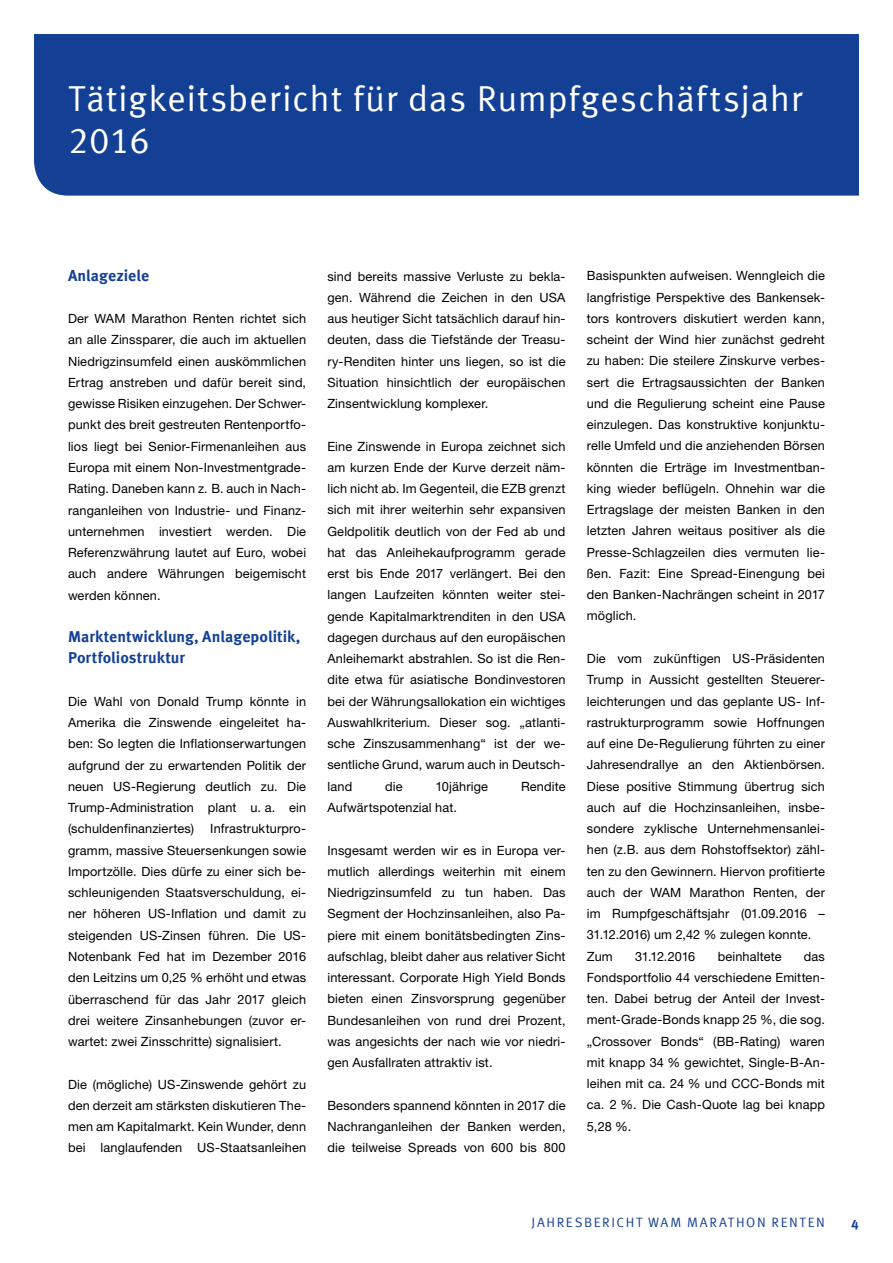
<style>
.page{position:relative;width:893px;height:1263px;background:#fff}
.page>*{position:absolute;margin:0;border:0;box-sizing:border-box;transform-origin:0 0}
.t1{font:36px/42.5px "Meta Offc Pro Norm";letter-spacing:.015em;color:#fff}
.t2{font:700 15.75px/21.3px "Meta Offc Pro";color:#134094}
.t3{font:13.5px "Meta Offc Pro Norm";letter-spacing:.12em;color:#134094}
.t4{font:700 13.5px "Meta Offc Pro";color:#134094}
.t5{font:12.75px/21.3px "Helvetica Neue LTW1 G";letter-spacing:.01em;color:#000;text-align:justify}
</style>
<div class="page">
<div style="left:34px;top:34px;width:825px;height:162px;background:#134094"></div>
<h1 class="t1" style="left:68px;top:75px;width:736px">Tätigkeitsbericht für das Rumpfgeschäftsjahr<br>2016</h1>
<p class="t2" style="left:68px;top:264px;width:83px">Anlageziele</p>
<p class="t5" style="left:68px;top:308px;width:240px">Der WAM Marathon Renten richtet sich an alle Zinssparer, die auch im aktuellen Niedrigzinsumfeld einen auskömmlichen Ertrag anstreben und dafür bereit sind, gewisse Risiken einzugehen. Der Schwer&shy;punkt des breit gestreuten Rentenportfo&shy;lios liegt bei Senior-Firmenanleihen aus Europa mit einem Non-Investmentgrade-Rating. Daneben kann z. B. auch in Nach&shy;ranganleihen von Industrie- und Finanz&shy;unternehmen investiert werden. Die Referenzwährung lautet auf Euro, wobei auch andere Währungen beigemischt werden können.</p>
<p class="t2" style="left:68px;top:625px;width:234px">Marktentwicklung, Anlagepolitik,<br>Portfoliostruktur</p>
<p class="t5" style="left:68px;top:691px;width:240px">Die Wahl von Donald Trump könnte in Amerika die Zinswende eingeleitet ha&shy;ben: So legten die Inflationserwartungen aufgrund der zu erwartenden Politik der neuen US-Regierung deutlich zu. Die Trump-Administration plant u. a. ein (schuldenfinanziertes)</p>
<p class="t5" style="left:68px;top:818px;width:240px;text-indent:142px">Infrastrukturpro&shy;gramm, massive Steuersenkungen sowie Importzölle. Dies dürfe zu einer sich be&shy;schleunigenden Staatsverschuldung, ei&shy;ner höheren US-Inflation und damit zu steigenden US-Zinsen führen. Die US-Notenbank Fed hat im Dezember 2016 den Leitzins um 0,25 % erhöht und etwas überraschend für das Jahr 2017 gleich drei weitere Zinsanhebungen (zuvor er&shy;wartet: zwei Zinsschritte) signalisiert.</p>
<p class="t5" style="left:68px;top:1073px;width:240px">Die (mögliche) US-Zinswende gehört zu den derzeit am stärksten diskutieren The&shy;men am Kapitalmarkt. Kein Wunder, denn bei langlaufenden US-Staatsanleihen</p>
<p class="t5" style="left:327px;top:265px;width:240px">sind bereits massive Verluste zu bekla&shy;gen. Während die Zeichen in den USA aus heutiger Sicht tatsächlich darauf hin&shy;deuten, dass die Tiefstände der Treasu&shy;ry-Renditen hinter uns liegen, so ist die Situation hinsichtlich der europäischen Zinsentwicklung komplexer.</p>
<p class="t5" style="left:327px;top:435px;width:240px">Eine Zinswende in Europa zeichnet sich am kurzen Ende der Kurve derzeit näm&shy;lich nicht ab. Im Gegenteil, die EZB grenzt sich mit ihrer weiterhin sehr expansiven Geldpolitik deutlich von der Fed ab und hat das Anleihekaufprogramm gerade erst bis Ende 2017 verlängert. Bei den langen Laufzeiten könnten weiter stei&shy;gende Kapitalmarktrenditen in den USA dagegen durchaus auf den europäischen Anleihemarkt abstrahlen. So ist die Ren&shy;dite etwa für asiatische Bondinvestoren bei der Währungsallokation ein wichtiges Auswahlkriterium. Dieser sog. „atlanti&shy;sche Zinszusammenhang“ ist der we&shy;sentliche Grund, warum auch in Deutsch&shy;land</p>
<p class="t5" style="left:385px;top:775px;width:19px">die</p>
<p class="t5" style="left:435px;top:775px;width:54px">10jährige</p>
<p class="t5" style="left:521px;top:775px;width:46px">Rendite</p>
<p class="t5" style="left:327px;top:797px;width:131px">Aufwärtspotenzial hat.</p>
<p class="t5" style="left:327px;top:839px;width:240px">Insgesamt werden wir es in Europa ver&shy;mutlich allerdings weiterhin mit einem Niedrigzinsumfeld zu tun haben. Das Segment der Hochzinsanleihen, also Pa&shy;piere mit einem bonitätsbedingten Zins&shy;aufschlag, bleibt daher aus relativer Sicht interessant. Corporate High Yield Bonds bieten einen Zinsvorsprung gegenüber Bundesanleihen von rund drei Prozent, was angesichts der nach wie vor niedri&shy;gen Ausfallraten attraktiv ist.</p>
<p class="t5" style="left:327px;top:1094px;width:240px">Besonders spannend könnten in 2017 die Nachranganleihen der Banken werden, die teilweise Spreads von 600 bis 800</p>
<p class="t5" style="left:587px;top:265px;width:240px">Basispunkten aufweisen. Wenngleich die langfristige Perspektive des Bankensek&shy;tors kontrovers diskutiert werden kann, scheint der Wind hier zunächst gedreht zu haben: Die steilere Zinskurve verbes&shy;sert die Ertragsaussichten der Banken und die Regulierung scheint eine Pause einzulegen. Das konstruktive konjunktu&shy;relle Umfeld und die anziehenden Börsen könnten die Erträge im Investmentban&shy;king wieder beflügeln. Ohnehin war die Ertragslage der meisten Banken in den letzten Jahren weitaus positiver als die Presse-Schlagzeilen dies vermuten lie&shy;ßen. Fazit: Eine Spread-Einengung bei den Banken-Nachrängen scheint in 2017 möglich.</p>
<p class="t5" style="left:587px;top:648px;width:240px;text-align:left">Die vom zukünftigen US-Präsidenten Trump in Aussicht gestellten Steuerer&shy;leichterungen und das geplante US- Inf&shy;rastrukturprogramm sowie Hoffnungen auf eine De-Regulierung führten zu einer Jahresendrallye an den Aktienbörsen.<br>Diese positive Stimmung übertrug sich auch auf die Hochzinsanleihen, insbe&shy;sondere zyklische Unternehmensanlei&shy;hen (z.B. aus dem Rohstoffsektor) zähl&shy;ten zu den Gewinnern. Hiervon profitierte auch der WAM Marathon Renten, der im Rumpfgeschäftsjahr (01.09.2016 – 31.12.2016) um 2,42 % zulegen konnte.<br>Zum</p>
<p class="t5" style="left:587px;top:945px;width:240px;text-indent:217px">das Fondsportfolio 44 verschiedene Emitten&shy;ten. Dabei betrug der Anteil der Invest&shy;ment-Grade-Bonds knapp 25 %, die sog. „Crossover Bonds“ (BB-Rating) waren mit knapp 34 % gewichtet, Single-B-An&shy;leihen mit ca. 24 % und CCC-Bonds mit ca. 2 %. Die Cash-Quote lag bei knapp 5,28 %.</p>
<p class="t5" style="left:635px;top:945px;width:62px">31.12.2016</p>
<p class="t5" style="left:718px;top:945px;width:65px">beinhaltete</p>
<p class="t3" style="left:532px;top:1211px;width:179px">JAHRESBERICHT WAM Maratho</p>
<p class="t3" style="left:757px;top:1211px;width:69px">n Renten</p>
<p class="t4" style="left:851px;top:1214px;width:9px">4</p>
</div>
